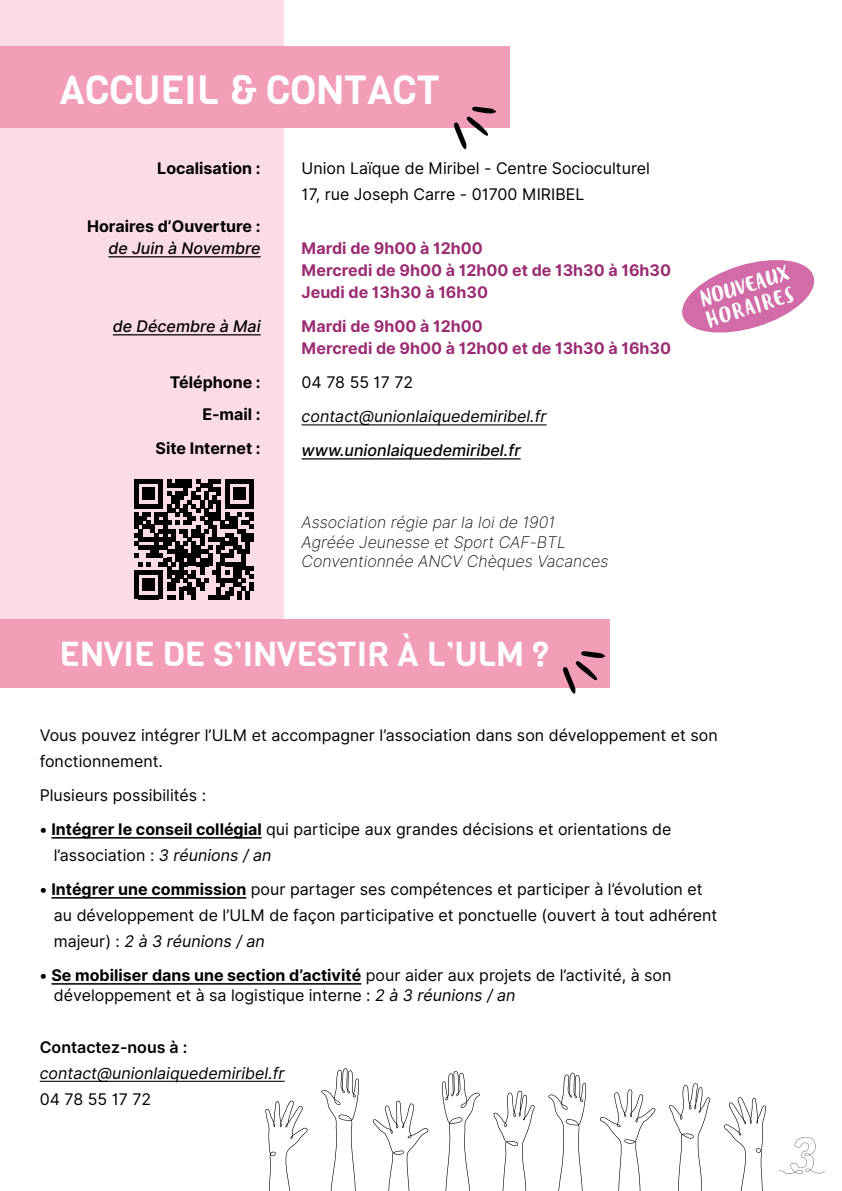
<style>
.page{position:relative;width:842px;height:1191px;background:#fff}
.page>*{position:absolute;margin:0;border:0;box-sizing:border-box;transform-origin:0 0}
.t1{font:40px "Viga";color:#fff}
.t2{font:34px "Viga";color:#fff}
.t3{font:18px/21.6px "Blog Script W00";color:#fff}
.t4{font:16px/26px "Inter";color:#000}
.t5{font:700 16px/22px "Inter";color:#9b2c73}
.t6{font:16px/19.2px "Inter Extra Light Italic BETA";color:#000}
.t7{font:700 16px/32px "Inter";color:#000;text-align:right}
.t8{font:italic 16px "Inter";color:#000}
.t9{font:italic 500 16px "Inter";color:#000}
.t10{font:600 16px "Inter";color:#000}
.s1{font-weight:700}
.s2{font-style:italic}
</style>
<div class="page">
<div style="left:0;top:0;width:283px;height:633px;background:#fbdce5"></div>
<div style="left:0;top:46px;width:509px;height:82px;background:#f39eb7"></div>
<div style="left:0;top:619px;width:609px;height:69px;background:#f39eb7"></div>
<hr style="left:51px;top:837px;width:211px;height:1px;background:#000">
<hr style="left:51px;top:897px;width:195px;height:1px;background:#000">
<hr style="left:51px;top:983px;width:310px;height:1px;background:#000">
<hr style="left:40px;top:1080px;width:245px;height:1px;background:#000">
<hr style="left:302px;top:424px;width:245px;height:1px;background:#000">
<hr style="left:302px;top:458px;width:219px;height:1px;background:#000">
<hr style="left:108px;top:256px;width:153px;height:1px;background:#000">
<hr style="left:113px;top:334px;width:148px;height:1px;background:#000">
<svg style="left:454px;top:107px;width:42px;height:42px"></svg>
<svg style="left:134px;top:479px;width:120px;height:120px"></svg>
<svg style="left:563px;top:651px;width:42px;height:42px"></svg>
<svg style="left:265px;top:1100px;width:43px;height:91px"></svg>
<svg style="left:724px;top:1097px;width:42px;height:94px"></svg>
<svg style="left:373px;top:1100px;width:55px;height:91px"></svg>
<svg style="left:600px;top:1089px;width:55px;height:102px"></svg>
<svg style="left:494px;top:1090px;width:41px;height:101px"></svg>
<svg style="left:669px;top:1083px;width:41px;height:108px"></svg>
<svg style="left:442px;top:1071px;width:38px;height:120px"></svg>
<svg style="left:321px;top:1068px;width:38px;height:123px"></svg>
<svg style="left:548px;top:1072px;width:38px;height:119px"></svg>
<svg style="left:682px;top:260px;width:133px;height:73px"></svg>
<svg style="left:779px;top:1137px;width:46px;height:36px"></svg>
<h1 class="t1" style="left:60px;top:63px;width:382px">ACCUEIL &amp; CONTACT</h1>
<p class="t7" style="left:157px;top:153px;width:105px">Localisation :</p>
<p class="t7" style="left:87px;top:211px;width:175px">Horaires d’Ouverture :</p>
<p class="t9" style="left:108px;top:237px;width:154px">de Juin à Novembre</p>
<p class="t9" style="left:113px;top:315px;width:149px">de Décembre à Mai</p>
<p class="t7" style="left:170px;top:367px;width:92px">Téléphone :<br>E-mail :</p>
<p class="t7" style="left:156px;top:433px;width:107px">Site Internet :</p>
<p class="t4" style="left:302px;top:155px;width:350px">Union Laïque de Miribel - Centre Socioculturel<br>17, rue Joseph Carre - 01700 MIRIBEL</p>
<p class="t5" style="left:302px;top:238px;width:371px">Mardi de 9h00 à 12h00<br>Mercredi de 9h00 à 12h00 et de 13h30 à 16h30<br>Jeudi de 13h30 à 16h30</p>
<p class="t5" style="left:302px;top:316px;width:371px">Mardi de 9h00 à 12h00<br>Mercredi de 9h00 à 12h00 et de 13h30 à 16h30</p>
<p class="t4" style="left:302px;top:369px;width:113px">04 78 55 17 72</p>
<p class="t8" style="left:302px;top:405px;width:246px">contact@unionlaiquedemiribel.fr</p>
<p class="t9" style="left:302px;top:439px;width:221px">www.unionlaiquedemiribel.fr</p>
<p class="t6" style="left:302px;top:513px;width:308px">Association régie par la loi de 1901<br>Agréée Jeunesse et Sport CAF-BTL<br>Conventionnée ANCV Chèques Vacances</p>
<h2 class="t2" style="left:60px;top:631px;width:491px">ENVIE DE S’INVESTIR À L’ULM ?</h2>
<p class="t3" style="left:697px;top:290px;width:94px;rotate:-17deg">NOUVEAUX<br>HORAIRES</p>
<p class="t4" style="left:40px;top:722px;width:680px">Vous pouvez intégrer l’ULM et accompagner l’association dans son développement et son fonctionnement.</p>
<p class="t4" style="left:40px;top:782px;width:168px">Plusieurs possibilités :</p>
<p class="t4" style="left:54px;top:816px;width:619px;text-indent:-14px">• <span class="s1">Intégrer le conseil collégial</span> qui participe aux grandes décisions et orientations de l’association : <span class="s2">3 réunions / an</span></p>
<p class="t4" style="left:54px;top:876px;width:665px;text-indent:-14px">• <span class="s1">Intégrer une commission</span> pour partager ses compétences et participer à l’évolution et au développement de l’ULM de façon participative et ponctuelle (ouvert à tout adhérent majeur) : <span class="s2">2 à 3 réunions / an</span></p>
<p class="t4" style="left:54px;top:966px;width:619px;line-height:19.2px;text-indent:-14px">• <span class="s1">Se mobiliser dans une section d’activité</span> pour aider aux projets de l’activité, à son développement et à sa logistique interne : <span class="s2">2 à 3 réunions / an</span></p>
<p class="t10" style="left:40px;top:1035px;width:149px">Contactez-nous à :</p>
<p class="t8" style="left:40px;top:1061px;width:246px">contact@unionlaiquedemiribel.fr</p>
<p class="t4" style="left:40px;top:1086px;width:113px">04 78 55 17 72</p>
</div>
